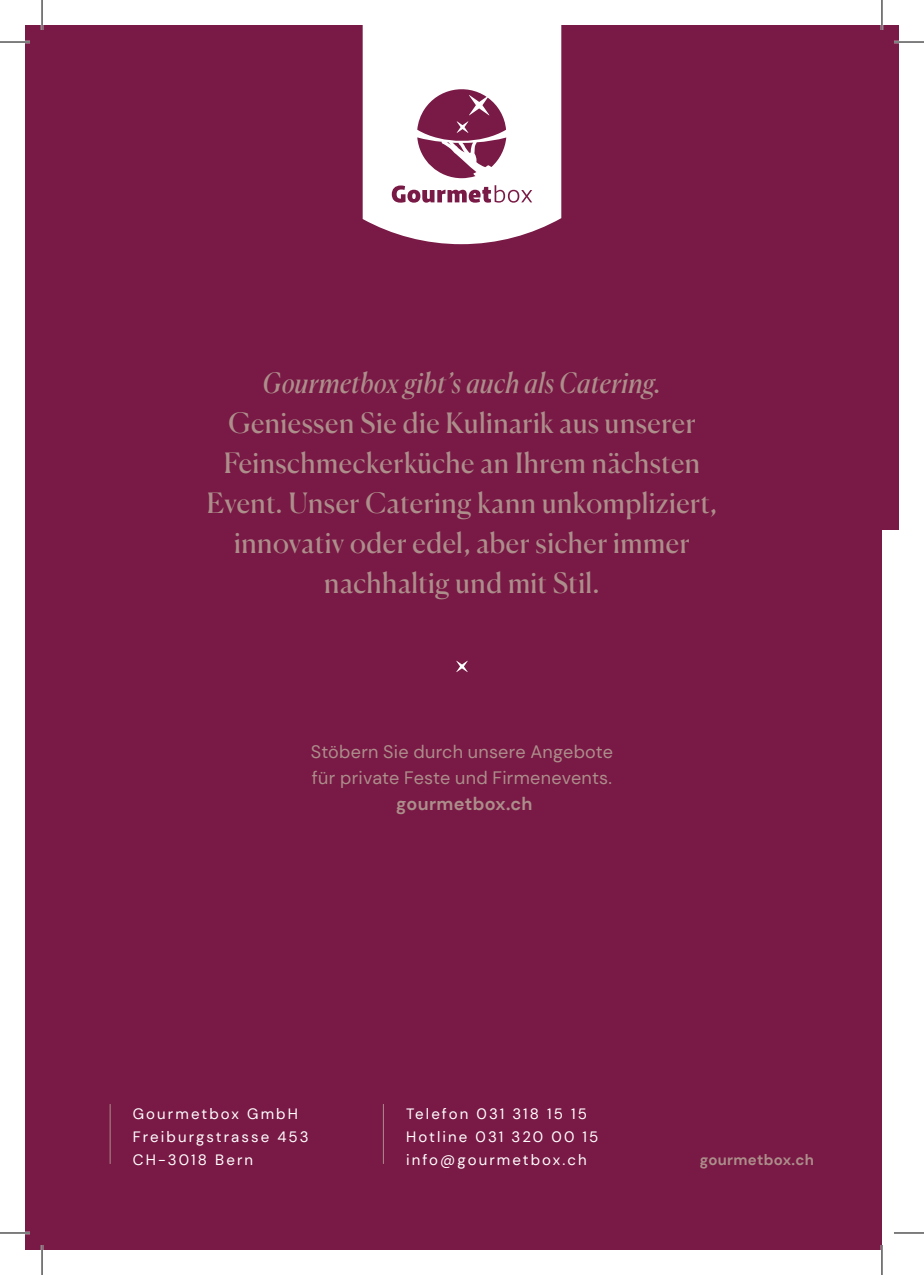
<style>
.page{position:relative;width:924px;height:1275px;background:#fff}
.page>*{position:absolute;margin:0;border:0;box-sizing:border-box;transform-origin:0 0}
.t1{font:28px/40px "Canela";letter-spacing:.015em;color:#ac8e8b;text-align:center}
.t2{font:italic 28px "Canela";letter-spacing:.02em;color:#ac8e8b}
.t3{font:18px/26px "DM Sans";letter-spacing:.015em;color:#ac8e8b}
.t4{font:700 18px "DM Sans";letter-spacing:.015em;color:#ac8e8b}
.t5{font:15px/23px "DM Sans";letter-spacing:.14em;color:#fff}
.t6{font:700 15px "DM Sans";letter-spacing:.02em;color:#ac8e8b}
</style>
<div class="page">
<div style="left:881px;top:25px;width:17px;height:505px;background:#791945"></div>
<div style="left:25px;top:25px;width:856px;height:1225px;background:#791945"></div>
<svg style="left:456px;top:661px;width:11px;height:11px"></svg>
<hr style="left:110px;top:1104px;width:1px;height:60px;background:#ac8e8b">
<hr style="left:383px;top:1104px;width:1px;height:60px;background:#ac8e8b">
<svg style="left:362px;top:25px;width:199px;height:219px"></svg>
<hr style="left:0;top:41px;width:30px;height:2px;background:#fff">
<hr style="left:893px;top:41px;width:30px;height:2px;background:#fff">
<hr style="left:0;top:1231px;width:30px;height:3px;background:#fff">
<hr style="left:41px;top:0;width:2px;height:30px;background:#fff">
<hr style="left:41px;top:1245px;width:2px;height:30px;background:#fff">
<hr style="left:880px;top:0;width:2px;height:30px;background:#fff">
<hr style="left:880px;top:1245px;width:2px;height:30px;background:#fff">
<hr style="left:0;top:42px;width:30px;height:1px;background:#000">
<hr style="left:893px;top:42px;width:30px;height:1px;background:#000">
<hr style="left:0;top:1232px;width:30px;height:1px;background:#000">
<hr style="left:893px;top:1232px;width:30px;height:1px;background:#000">
<hr style="left:42px;top:0;width:1px;height:30px;background:#000">
<hr style="left:42px;top:1245px;width:1px;height:30px;background:#000">
<hr style="left:881px;top:0;width:1px;height:30px;background:#000">
<hr style="left:881px;top:1245px;width:1px;height:30px;background:#000">
<p class="t2" style="left:263px;top:361px;width:399px">Gourmetbox gibt’s auch als Catering.</p>
<p class="t1" style="left:207px;top:400px;width:511px">Geniessen Sie die Kulinarik aus unserer Feinschmeckerküche an Ihrem nächsten Event. Unser Catering kann unkompliziert, innovativ oder edel, aber sicher immer nachhaltig und mit Stil.</p>
<p class="t3" style="left:311px;top:738px;width:303px">Stöbern Sie durch unsere Angebote für private Feste und Firmenevents.</p>
<p class="t4" style="left:396px;top:792px;width:138px">gourmetbox.ch</p>
<p class="t5" style="left:133px;top:1102px;width:177px">Gourmetbox GmbH<br>Freiburgstrasse 453<br>CH-3018 Bern</p>
<p class="t5" style="left:406px;top:1102px;width:194px">Telefon 031 318 15 15<br>Hotline 031 320 00 15 info@gourmetbox.ch</p>
<p class="t6" style="left:699px;top:1150px;width:115px">gourmetbox.ch</p>
</div>
